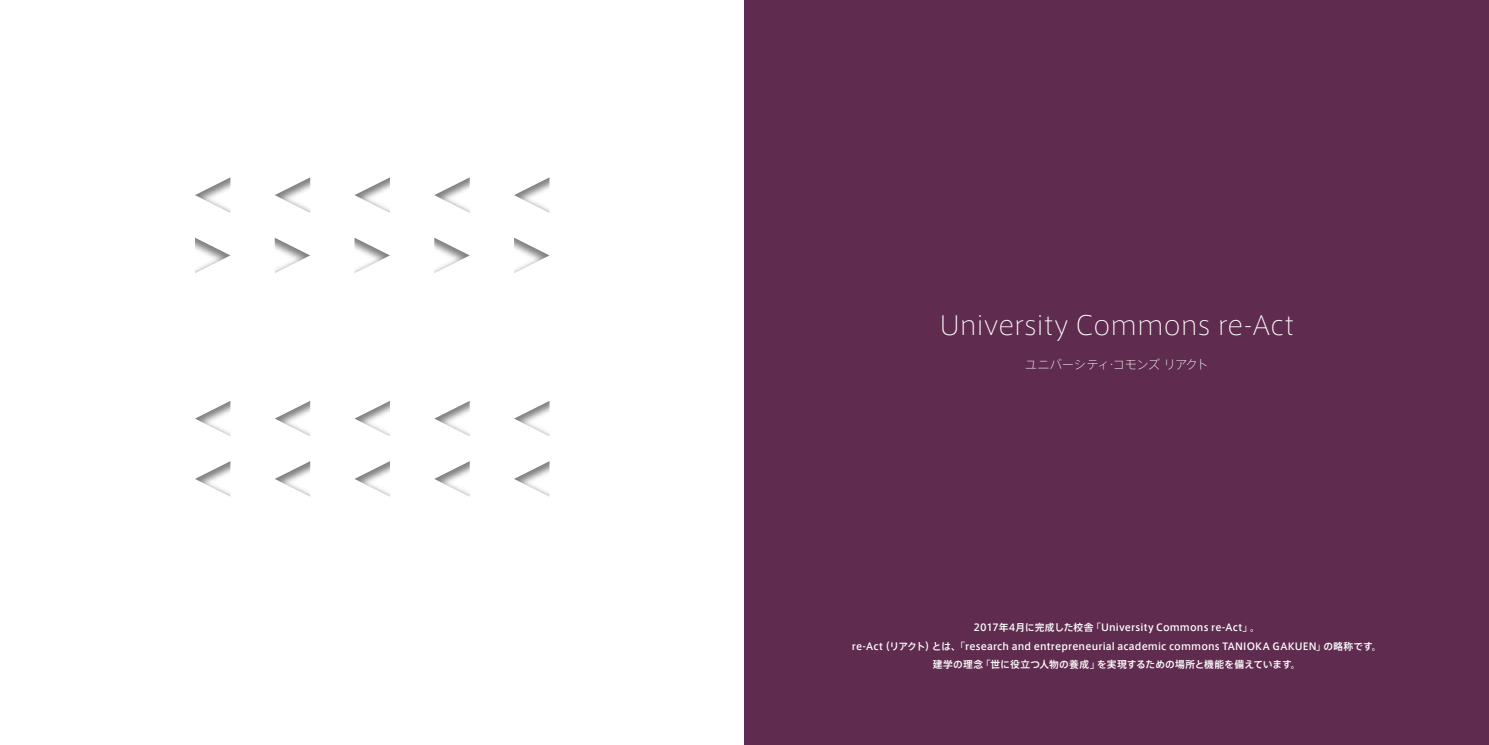
<style>
.page{position:relative;width:1489px;height:745px;background:#fff}
.page>*{position:absolute;margin:0;border:0;box-sizing:border-box;transform-origin:0 0}
.t1{font:200 25.75px "Axis Std";letter-spacing:-.02em;color:#fff}
.t2{font:200 12.38px "Axis Std";letter-spacing:-.045em;color:#fff}
.t3{font:500 9.75px/18.6px "Axis Std";letter-spacing:.015em;color:#fff;text-align:center}
</style>
<div class="page">
<div style="left:744px;top:0;width:744px;height:744px;background:#5f2c50"></div>
<div style="left:195px;top:236px;width:37px;height:37px;background:#000;opacity:.5"></div>
<div style="left:512px;top:459px;width:38px;height:37px;background:#000;opacity:.5"></div>
<div style="left:512px;top:175px;width:38px;height:38px;background:#000;opacity:.5"></div>
<div style="left:512px;top:399px;width:38px;height:37px;background:#000;opacity:.5"></div>
<div style="left:274px;top:236px;width:38px;height:37px;background:#000;opacity:.5"></div>
<div style="left:432px;top:459px;width:38px;height:37px;background:#000;opacity:.5"></div>
<div style="left:432px;top:175px;width:38px;height:38px;background:#000;opacity:.5"></div>
<div style="left:432px;top:399px;width:38px;height:37px;background:#000;opacity:.5"></div>
<div style="left:354px;top:236px;width:37px;height:37px;background:#000;opacity:.5"></div>
<div style="left:353px;top:459px;width:37px;height:37px;background:#000;opacity:.5"></div>
<div style="left:353px;top:175px;width:37px;height:38px;background:#000;opacity:.5"></div>
<div style="left:353px;top:399px;width:37px;height:37px;background:#000;opacity:.5"></div>
<div style="left:434px;top:236px;width:37px;height:37px;background:#000;opacity:.5"></div>
<div style="left:273px;top:459px;width:37px;height:37px;background:#000;opacity:.5"></div>
<div style="left:273px;top:175px;width:37px;height:38px;background:#000;opacity:.5"></div>
<div style="left:273px;top:399px;width:37px;height:37px;background:#000;opacity:.5"></div>
<div style="left:513px;top:236px;width:38px;height:37px;background:#000;opacity:.5"></div>
<div style="left:193px;top:459px;width:38px;height:37px;background:#000;opacity:.5"></div>
<div style="left:193px;top:175px;width:38px;height:38px;background:#000;opacity:.5"></div>
<div style="left:193px;top:399px;width:38px;height:37px;background:#000;opacity:.5"></div>
<h1 class="t1" style="left:939px;top:306px;width:356px">University Commons re-Act</h1>
<p class="t2" style="left:1024px;top:355px;width:185px">ユニバーシティ・コモンズ リアクト</p>
<p class="t3" style="left:851px;top:617px;width:531px">2017年4月に完成した校舎「University Commons re-Act」。<br>re-Act（リアクト）とは、「research and entrepreneurial academic commons TANIOKA GAKUEN」の略称です。建学の理念「世に役立つ人物の養成」を実現するための場所と機能を備えています。</p>
</div>
